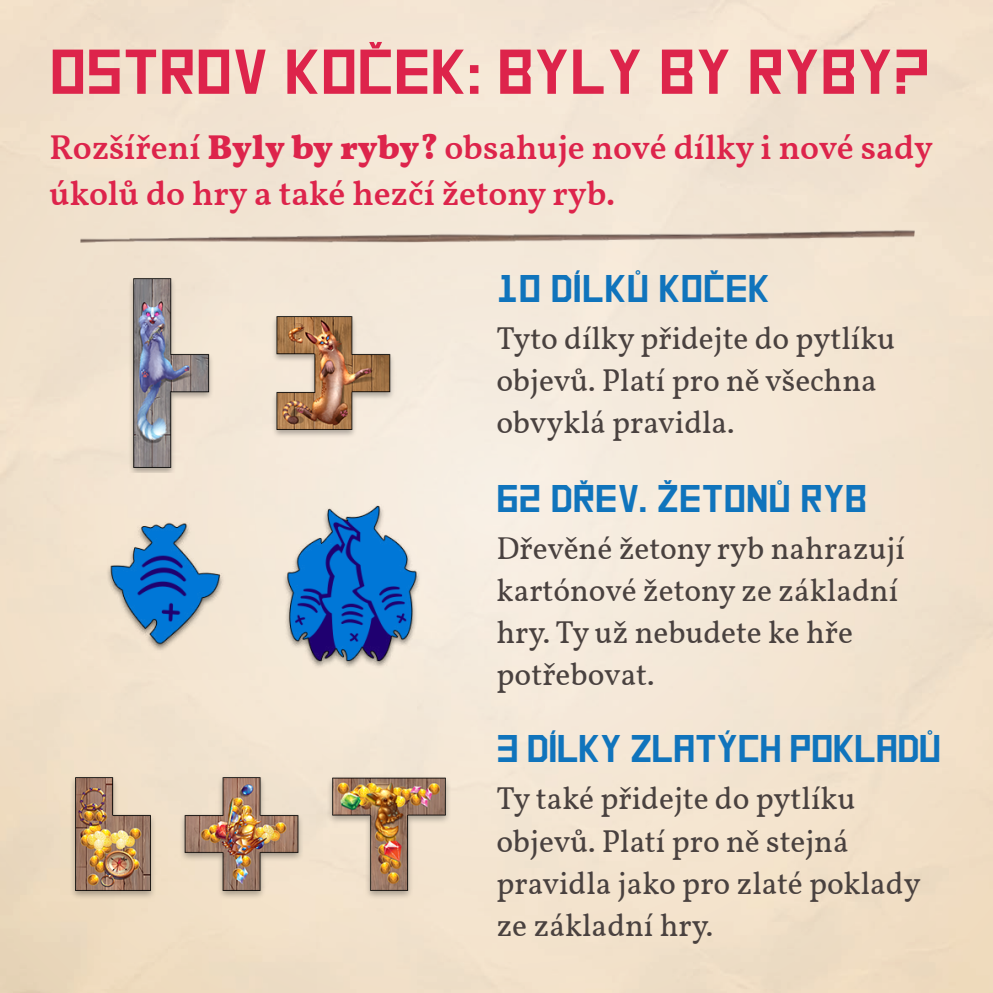
<style>
.page{position:relative;width:993px;height:993px;background:#fff}
.page>*{position:absolute;margin:0;border:0;box-sizing:border-box;transform-origin:0 0}
.t1{font:63px "Square Font CE";color:#dd244b}
.t2{font:38.5px "Square Font CE";color:#1074bc}
.t3{font:38.5px "Square Font CE";letter-spacing:-.02em;color:#1074bc}
.t4{font:600 34.3px/45.5px "Vollkorn";color:#dd244b}
.t5{font:31.5px/42px "Vollkorn";color:#49413f}
.s1{font-weight:700}
</style>
<div class="page">
<img style="left:80px;top:212px;width:834px;height:31px">
<img style="left:50px;top:274px;width:421px;height:199px">
<img style="left:50px;top:734px;width:421px;height:199px">
<img style="left:50px;top:484px;width:421px;height:198px">
<h1 class="t1" style="left:50px;top:41px;width:881px">OSTROV KOČEK: BYLY BY RYBY?</h1>
<p class="t4" style="left:50px;top:126px;width:884px">Rozšíření <span class="s1">Byly by ryby?</span> obsahuje nové dílky i nové sady úkolů do hry a také hezčí žetony ryb.</p>
<p class="t2" style="left:496px;top:269px;width:275px">10 DÍLKŮ KOČEK</p>
<p class="t5" style="left:496px;top:318px;width:400px">Tyto dílky přidejte do pytlíku objevů. Platí pro ně všechna obvyklá pravidla.</p>
<p class="t2" style="left:496px;top:479px;width:372px">62 DŘEV. ŽETONŮ RYB</p>
<p class="t5" style="left:496px;top:528px;width:410px">Dřevěné žetony ryb nahrazují kartónové žetony ze základní hry. Ty už nebudete ke hře potřebovat.</p>
<p class="t3" style="left:496px;top:730px;width:446px">3 DÍLKY ZLATÝCH POKLADŮ</p>
<p class="t5" style="left:496px;top:778px;width:425px">Ty také přidejte do pytlíku objevů. Platí pro ně stejná pravidla jako pro zlaté poklady ze základní hry.</p>
</div>
